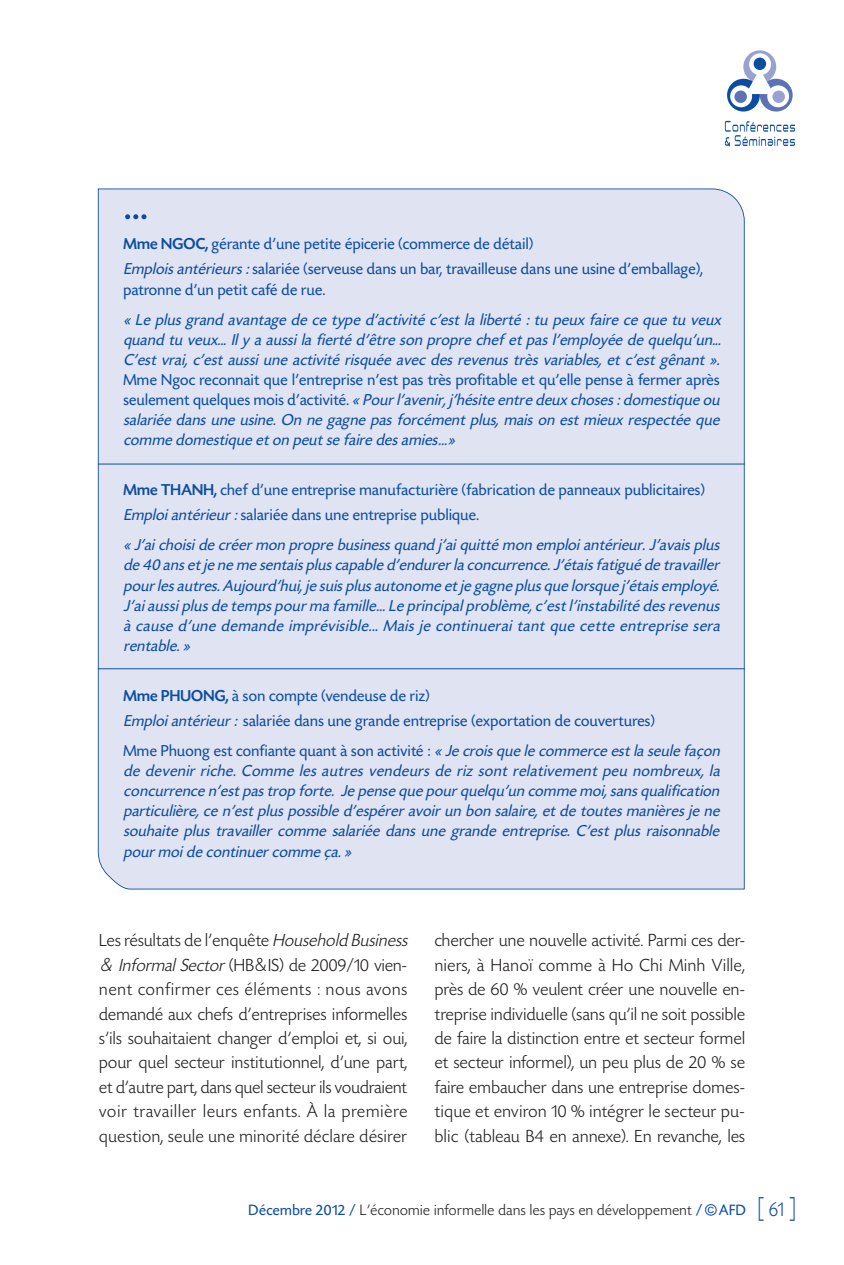
<style>
.page{position:relative;width:844px;height:1265px;background:#fff}
.page>*{position:absolute;margin:0;border:0;box-sizing:border-box;transform-origin:0 0}
.t1{font:300 18.38px/24.3px "Today SH";letter-spacing:.04em;color:#231f20;text-align:justify}
.t2{font:italic 16.62px/20.1px "Today SH";letter-spacing:.025em;color:#0d4da1}
.t3{font:16.62px/25px "Today SH";letter-spacing:.025em;color:#0d4da1}
.t4{font:300 15.75px "Today SH";letter-spacing:.035em;color:#231f20}
.s1{font-weight:500}
.s2{font-style:italic}
.s3{font-style:normal}
.s4{font-family:"DIN";font-style:italic}
.s5{font-family:"DIN"}
.s6{font-weight:400;color:#0d4da1}
.s7{font-family:"Gill Sans";font-weight:400;color:#0d4da1}
.s8{font-family:"Gill Sans";font-size:26.25px;color:#0d4da1}
.s9{font-size:21px;color:#0d4da1}
</style>
<div class="page">
<svg style="left:727px;top:50px;width:65px;height:62px"></svg>
<svg style="left:724px;top:121px;width:70px;height:26px"></svg>
<div style="left:98px;top:189px;width:646px;height:700px;background:#e0e4f2"></div>
<svg style="left:125px;top:214px;width:21px;height:5px"></svg>
<hr style="left:98px;top:464px;width:646px;height:1px;background:#0d4da1">
<hr style="left:98px;top:668px;width:646px;height:1px;background:#0d4da1">
<p class="t3" style="left:123px;top:231px;width:581px"><span class="s1">Mme NGOC,</span> gérante d'une petite épicerie (commerce de détail)<br><span class="s2">Emplois antérieurs :</span>salariée (serveuse dans un bar, travailleuse dans une usine d'emballage),</p>
<p class="t3" style="left:123px;top:276px;width:203px">patronne d'un petit café de rue.</p>
<p class="t2" style="left:123px;top:309px;width:601px">« Le plus grand avantage de ce type d'activité c'est la liberté : tu peux faire ce que tu veux quand tu veux... Il y a aussi la fierté d'être son propre chef et pas l'employée de quelqu'un...<br>C'est vrai, c'est aussi une activité risquée avec des revenus très variables, et c'est gênant ».</p>
<p class="t2" style="left:123px;top:369px;width:599px"><span class="s3">Mme Ngoc reconnait que l'entreprise n'est pas très profitable et qu'elle pense à fermer après seulement quelques mois d'activité.</span> «Pour l'avenir, j'hésite entre deux choses : domestique ou salariée dans une usine. On ne gagne pas forcément plus, mais on est mieux respectée que comme domestique et on peut se faire des amies ...»</p>
<p class="t3" style="left:123px;top:477px;width:582px"><span class="s1">Mme THANH,</span> chef d'une entreprise manufacturière (fabrication de panneaux publicitaires)<br><span class="s2">Emploi antérieur :</span>salariée dans une entreprise publique.</p>
<p class="t2" style="left:123px;top:535px;width:600px">« J'ai choisi de créer mon propre business quand j'ai quitté mon emploi antérieur. J'avais plus de 40 ans et je ne me sentais plus capable d'endurer la concurrence. J’étais fatigué de travailler pour les autres.Aujourd'hui, je suis plus autonome et je gagne plus que lorsque j'étais employé.<br>J'ai aussi plus de temps pour ma famille... Le principal problème, c'est l'instabilité des revenus à cause d'une demande imprévisible... Mais je continuerai tant que cette entreprise sera rentable. »</p>
<p class="t3" style="left:123px;top:683px;width:533px"><span class="s1">Mme PHUONG,</span> à son compte (vendeuse de riz)<br><span class="s2">Emploi antérieur :</span> salariée dans une grande entreprise (exportation de couvertures)</p>
<p class="t2" style="left:123px;top:740px;width:600px;text-align:justify"><span class="s3">Mme Phuong est confiante quant à son activité :</span> «Je crois que le commerce est la seule façon de devenir riche. Comme les autres vendeurs de riz sont relativement peu nombreux, la concurrence n'est pas trop forte. Je pense que pour quelqu'un comme moi, sans qualification particulière, ce n'est plus possible d'espérer avoir un bon salaire, et de toutes manières je ne souhaite plus travailler comme salariée dans une grande entreprise. C'est plus raisonnable pour moi de continuer comme ça. »</p>
<p class="t1" style="left:99px;top:928px;width:309px">Les résultats de l'enquête <span class="s2">Household Business </span><span class="s4">&amp;</span><span class="s2">Informal Sector</span> (HB<span class="s5">&amp;</span>IS) de 2009/10 vien&shy;nent confirmer ces éléments : nous avons demandé aux chefs d'entreprises informelles s'ils souhaitaient changer d'emploi et, si oui, pour quel secteur institutionnel, d'une part, et d'autre part, dans quel secteur ils voudraient voir travailler leurs enfants. À la première question, seule une minorité déclare désirer</p>
<p class="t1" style="left:434px;top:928px;width:311px">chercher une nouvelle activité. Parmi ces der&shy;niers, à Hanoï comme à Ho Chi Minh Ville, près de 60 % veulent créer une nouvelle en&shy;treprise individuelle (sans qu'il ne soit possible de faire la distinction entre et secteur formel et secteur informel), un peu plus de 20 % se faire embaucher dans une entreprise domes&shy;tique et environ 10 % intégrer le secteur pu&shy;blic (tableau B4 en annexe). En revanche, les</p>
<p class="t4" style="left:248px;top:1201px;width:549px"><span class="s6">Décembre 2012 /</span> L’économie informelle dans les pays en développement <span class="s6">/</span> <span class="s7">©</span> <span class="s6">AFD</span> <span class="s8">[</span> <span class="s9">61</span> <span class="s8">]</span></p>
</div>
